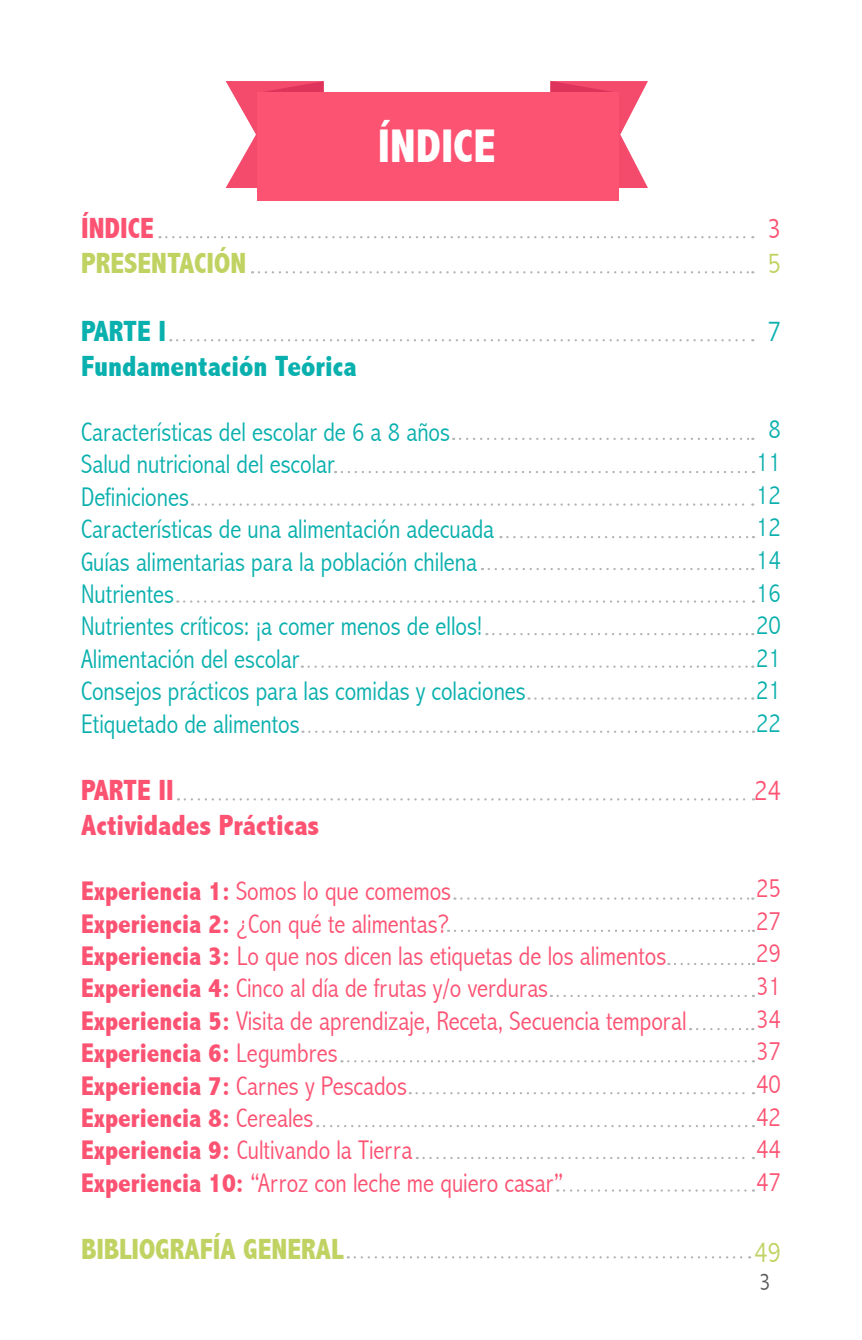
<style>
.page{position:relative;width:862px;height:1340px;background:#fff}
.page>*{position:absolute;margin:0;border:0;box-sizing:border-box;transform-origin:0 0}
.t1{font:800 condensed 47.25px "Abadi";color:#fff}
.t2{font:800 condensed 29.25px/35.1px "Abadi";color:#fd5373}
.t3{font:800 condensed 29.25px "Abadi";color:#c0d362}
.t4{font:800 condensed 29.25px/35.1px "Abadi";color:#0ab0ae}
.t5{font:300 condensed 29.25px "Abadi";color:#fd5373}
.t6{font:300 condensed 29.25px "Abadi";color:#c0d362}
.t7{font:300 condensed 29.25px "Abadi";color:#0ab0ae}
.t8{font:300 condensed 27px/32.4px "Abadi";color:#fd5373}
.t9{font:300 condensed 27px/32.4px "Abadi";color:#0ab0ae}
.t10{font:300 condensed 24.75px "Abadi";color:#58585a}
.s1{font-weight:800}
</style>
<div class="page">
<svg style="left:550px;top:81px;width:97px;height:107px"></svg>
<svg style="left:225px;top:81px;width:99px;height:107px"></svg>
<div style="left:257px;top:93px;width:361px;height:108px;background:#fd5373"></div>
<svg style="left:166px;top:236px;width:586px;height:2px"></svg>
<svg style="left:259px;top:271px;width:493px;height:2px"></svg>
<svg style="left:177px;top:339px;width:575px;height:2px"></svg>
<svg style="left:453px;top:438px;width:299px;height:2px"></svg>
<svg style="left:335px;top:471px;width:418px;height:2px"></svg>
<svg style="left:199px;top:503px;width:553px;height:2px"></svg>
<svg style="left:507px;top:536px;width:246px;height:2px"></svg>
<svg style="left:488px;top:568px;width:264px;height:2px"></svg>
<svg style="left:184px;top:600px;width:569px;height:2px"></svg>
<svg style="left:493px;top:633px;width:259px;height:2px"></svg>
<svg style="left:302px;top:665px;width:450px;height:2px"></svg>
<svg style="left:535px;top:697px;width:217px;height:2px"></svg>
<svg style="left:309px;top:730px;width:444px;height:3px"></svg>
<svg style="left:185px;top:798px;width:568px;height:2px"></svg>
<svg style="left:461px;top:897px;width:291px;height:2px"></svg>
<svg style="left:448px;top:929px;width:305px;height:3px"></svg>
<svg style="left:668px;top:963px;width:85px;height:2px"></svg>
<svg style="left:557px;top:994px;width:196px;height:3px"></svg>
<svg style="left:696px;top:1028px;width:56px;height:2px"></svg>
<svg style="left:348px;top:1060px;width:405px;height:2px"></svg>
<svg style="left:416px;top:1092px;width:337px;height:2px"></svg>
<svg style="left:324px;top:1125px;width:429px;height:2px"></svg>
<svg style="left:423px;top:1157px;width:330px;height:2px"></svg>
<svg style="left:557px;top:1189px;width:196px;height:2px"></svg>
<svg style="left:354px;top:1256px;width:395px;height:2px"></svg>
<p class="t2" style="left:81px;top:211px;width:74px">ÍNDICE</p>
<p class="t3" style="left:81px;top:247px;width:166px">PRESENTACIÓN</p>
<p class="t4" style="left:81px;top:313px;width:277px">PARTE I<br>Fundamentación Teórica</p>
<h1 class="t1" style="left:378px;top:119px;width:119px">ÍNDICE</h1>
<p class="t9" style="left:81px;top:415px;width:446px">Características del escolar de 6 a 8 años<br>Salud nutricional del escolar<br>Definiciones<br>Características de una alimentación adecuada Guías alimentarias para la población chilena Nutrientes<br>Nutrientes críticos: ¡a comer menos de ellos!<br>Alimentación del escolar<br>Consejos prácticos para las comidas y colaciones Etiquetado de alimentos</p>
<p class="t2" style="left:81px;top:772px;width:240px">PARTE II<br>Actividades Prácticas</p>
<p class="t8" style="left:81px;top:874px;width:606px"><span class="s1">Experiencia 1:</span> Somos lo que comemos<br><span class="s1">Experiencia 2:</span> ¿Con qué te alimentas?<br><span class="s1">Experiencia 3:</span> Lo que nos dicen las etiquetas de los alimentos <span class="s1">Experiencia 4:</span> Cinco al día de frutas y/o verduras<br><span class="s1">Experiencia 5:</span> Visita de aprendizaje, Receta, Secuencia temporal <span class="s1">Experiencia 6:</span> Legumbres<br><span class="s1">Experiencia 7:</span> Carnes y Pescados<br><span class="s1">Experiencia 8:</span> Cereales<br><span class="s1">Experiencia 9:</span> Cultivando la Tierra<br><span class="s1">Experiencia 10:</span> “Arroz con leche me quiero casar”</p>
<p class="t3" style="left:81px;top:1232px;width:263px">BIBLIOGRAFÍA GENERAL</p>
<p class="t5" style="left:767px;top:211px;width:15px">3</p>
<p class="t6" style="left:767px;top:247px;width:15px">5</p>
<p class="t7" style="left:767px;top:314px;width:15px">7</p>
<p class="t9" style="left:755px;top:413px;width:26px;text-align:center">8<br>11<br>12<br>12<br>14<br>16<br>20<br>21<br>21<br>22</p>
<p class="t5" style="left:753px;top:773px;width:28px">24</p>
<p class="t8" style="left:755px;top:871px;width:26px;text-align:justify">25<br>27<br>29<br>31<br>34<br>37<br>40<br>42<br>44<br>47</p>
<p class="t6" style="left:753px;top:1234px;width:28px">49</p>
<p class="t10" style="left:758px;top:1267px;width:13px">3</p>
</div>
